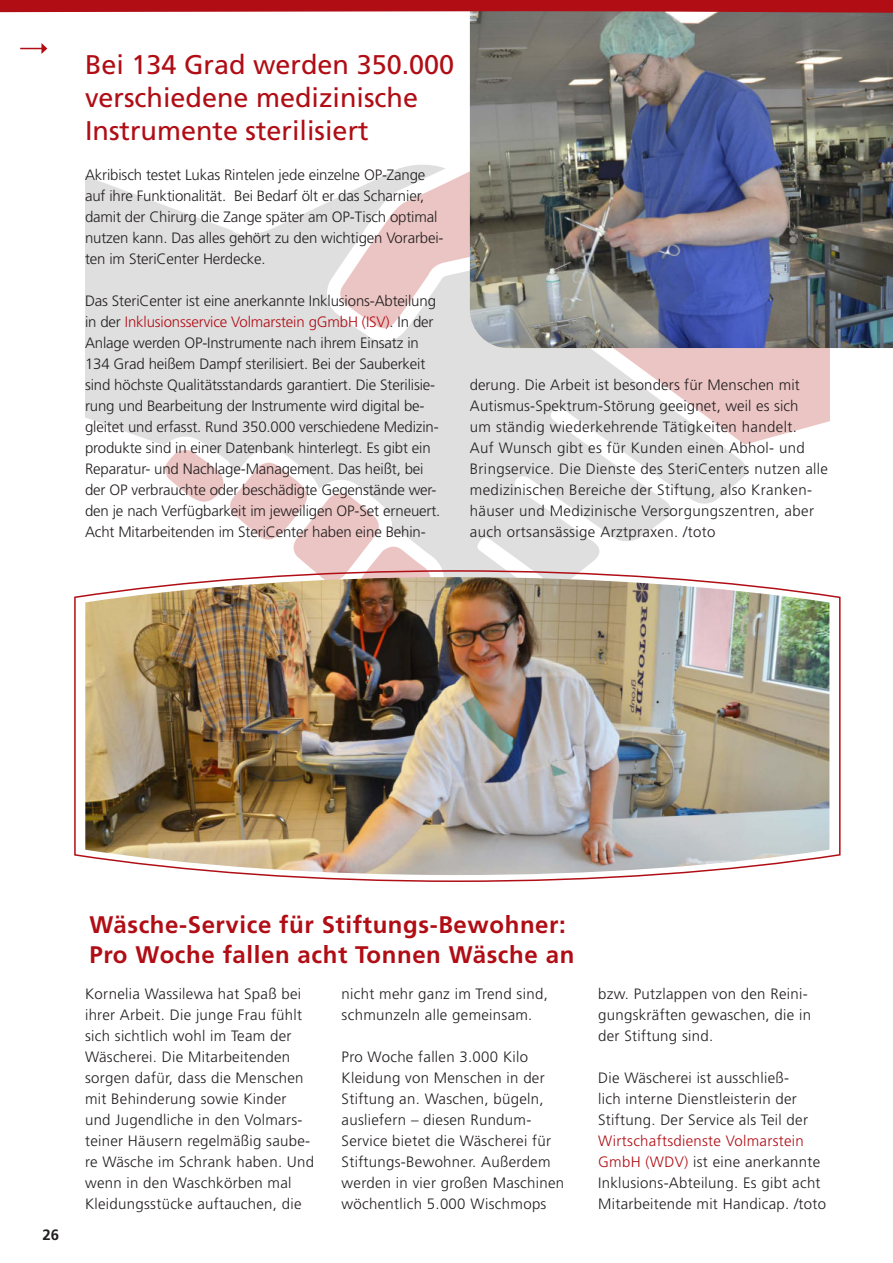
<style>
.page{position:relative;width:893px;height:1263px;background:#fff}
.page>*{position:absolute;margin:0;border:0;box-sizing:border-box;transform-origin:0 0}
.t1{font:27px/33px "Frutiger LT Std";color:#b00d15}
.t2{font:700 24px/30px "Frutiger LT Std";letter-spacing:.025em;color:#b00d15}
.t3{font:300 15px/21px "Frutiger LT Std";letter-spacing:.02em;color:#231f20}
.t4{font:300 15px/21px "Frutiger LT Std";letter-spacing:-.01em;color:#231f20}
.t5{font:700 15px "Frutiger LT Std";color:#231f20}
.s1{color:#b00d15}
</style>
<div class="page">
<svg style="left:85px;top:176px;width:662px;height:393px;fill:#dfdfdf"></svg>
<svg style="left:324px;top:150px;width:505px;height:309px;fill:#dfdfdf"></svg>
<svg style="left:148px;top:437px;width:296px;height:132px"></svg>
<svg style="left:74px;top:569px;width:767px;height:313px"></svg>
<img style="left:470px;top:13px;width:423px;height:335px">
<svg style="left:0;top:0;width:893px;height:13px;background:#b21f26"></svg>
<img style="left:85px;top:577px;width:744px;height:298px">
<svg style="left:20px;top:43px;width:27px;height:11px"></svg>
<h1 class="t1" style="left:85px;top:49px;width:371px">Bei 134 Grad werden 350.000 verschiedene medizinische<br>Instrumente sterilisiert</h1>
<p class="t4" style="left:85px;top:165px;width:360px">Akribisch testet Lukas Rintelen jede einzelne OP-Zange auf ihre Funktionalität. Bei Bedarf ölt er das Scharnier, damit der Chirurg die Zange später am OP-Tisch optimal nutzen kann. Das alles gehört zu den wichtigen Vorarbei&shy;ten im SteriCenter Herdecke.</p>
<p class="t4" style="left:85px;top:291px;width:357px">Das SteriCenter ist eine anerkannte Inklusions-Abteilung in der <span class="s1">Inklusionsservice Volmarstein gGmbH (ISV)</span>. In der Anlage werden OP-Instrumente nach ihrem Einsatz in 134 Grad heißem Dampf sterilisiert. Bei der Sauberkeit sind höchste Qualitätsstandards garantiert. Die Sterilisie&shy;rung und Bearbeitung der Instrumente wird digital be&shy;gleitet und erfasst. Rund 350.000 verschiedene Medizin&shy;produkte sind in einer Datenbank hinterlegt. Es gibt ein Reparatur- und Nachlage-Management. Das heißt, bei der OP verbrauchte oder beschädigte Gegenstände wer&shy;den je nach Verfügbarkeit im jeweiligen OP-Set erneuert.<br>Acht Mitarbeitenden im SteriCenter haben eine Behin-</p>
<p class="t3" style="left:470px;top:375px;width:360px">derung. Die Arbeit ist besonders für Menschen mit Autismus-Spektrum-Störung geeignet, weil es sich<br>um ständig wiederkehrende Tätigkeiten handelt.<br>Auf Wunsch gibt es für Kunden einen Abhol- und Bringservice. Die Dienste des SteriCenters nutzen alle medizinischen Bereiche der Stiftung, also Kranken&shy;häuser und Medizinische Versorgungszentren, aber auch ortsansässige Arztpraxen. /toto</p>
<p class="t5" style="left:43px;top:1229px;width:18px">26</p>
<h2 class="t2" style="left:90px;top:912px;width:486px">Wäsche-Service für Stiftungs-Bewohner:<br>Pro Woche fallen acht Tonnen Wäsche an</h2>
<p class="t3" style="left:85px;top:984px;width:231px">Kornelia Wassilewa hat Spaß bei ihrer Arbeit. Die junge Frau fühlt sich sichtlich wohl im Team der<br>Wäscherei. Die Mitarbeitenden sorgen dafür, dass die Menschen mit Behinderung sowie Kinder und Jugendliche in den Volmars&shy;teiner Häusern regelmäßig saube&shy;re Wäsche im Schrank haben. Und wenn in den Waschkörben mal<br>Kleidungsstücke auftauchen, die</p>
<p class="t3" style="left:342px;top:984px;width:208px">nicht mehr ganz im Trend sind, schmunzeln alle gemeinsam.</p>
<p class="t3" style="left:342px;top:1047px;width:224px">Pro Woche fallen 3.000 Kilo<br>Kleidung von Menschen in der<br>Stiftung an. Waschen, bügeln, ausliefern – diesen Rundum-<br>Service bietet die Wäscherei für<br>Stiftungs-Bewohner. Außerdem werden in vier großen Maschinen wöchentlich 5.000 Wischmops</p>
<p class="t3" style="left:598px;top:984px;width:214px">bzw. Putzlappen von den Reini&shy;gungskräften gewaschen, die in der Stiftung sind.</p>
<p class="t3" style="left:598px;top:1068px;width:211px">Die Wäscherei ist ausschließ&shy;lich interne Dienstleisterin der<br>Stiftung. Der Service als Teil der</p>
<p class="t3" style="left:598px;top:1131px;width:229px"><span class="s1">Wirtschaftsdienste Volmarstein GmbH (WDV)</span> ist eine anerkannte Inklusions-Abteilung. Es gibt acht Mitarbeitende mit Handicap. /toto</p>
</div>
